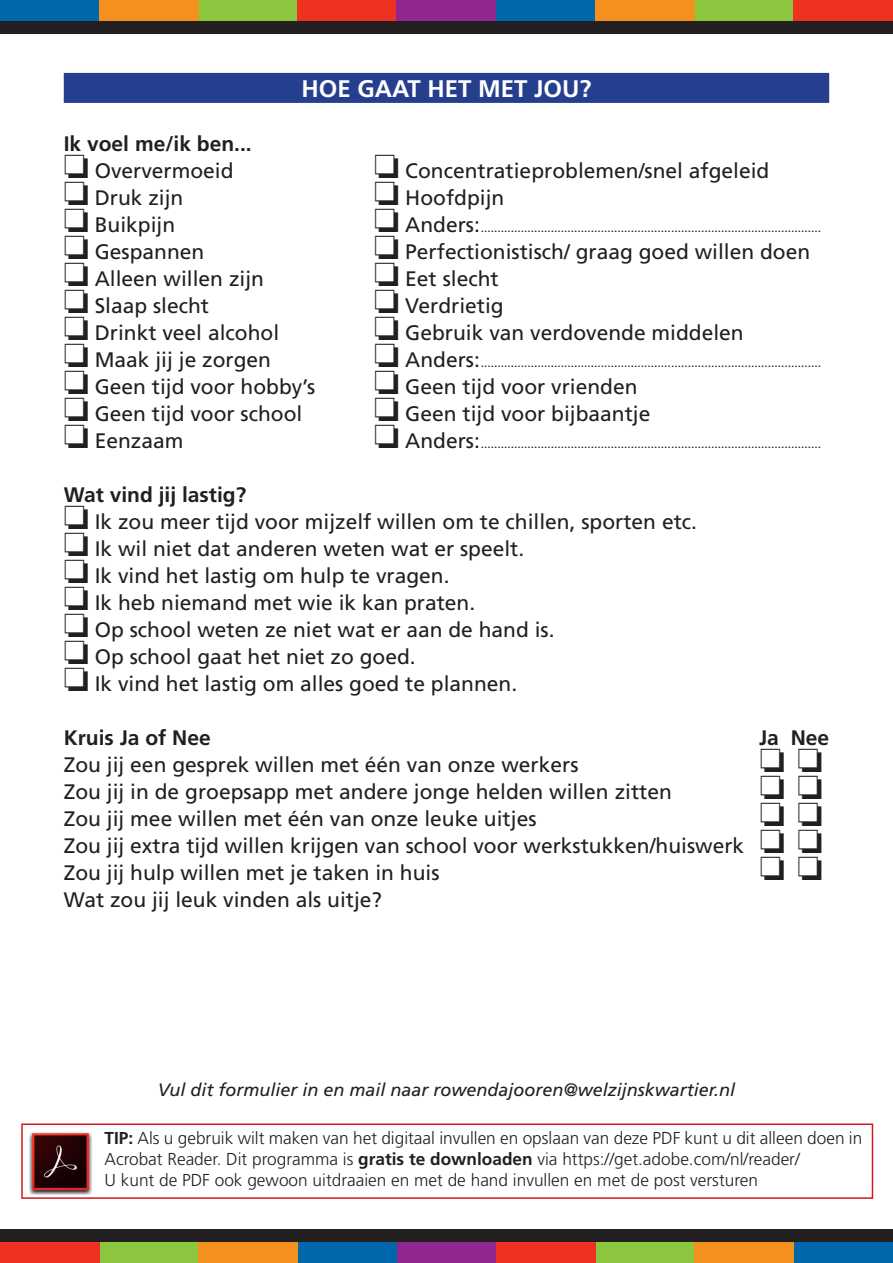
<style>
.page{position:relative;width:893px;height:1263px;background:#fff}
.page>*{position:absolute;margin:0;border:0;box-sizing:border-box;transform-origin:0 0}
.onderdeel_met_blauw{font:700 24px "Frutiger LT Std";color:#fff}
.Platte_tekst{font:21px "Frutiger LT Std";color:#231f20}
.Platte_tekst-2{font:700 21px "Frutiger LT Std";color:#231f20}
.Platte_tekst-3{font:italic 18px "Frutiger LT Std";color:#231f20}
.t1{font:300 17.25px/21px "Frutiger LT Std";color:#231f20}
.Platte_tekst-4{font:12px "Frutiger LT Std";color:#231f20}
.s1{font-size:21px}
.s2{font-weight:700}
</style>
<div class="page">
<div style="left:595px;top:1242px;width:99px;height:21px;background:#8bc63e"></div>
<div style="left:99px;top:1242px;width:99px;height:21px;background:#8bc63e"></div>
<div style="left:496px;top:1242px;width:99px;height:21px;background:#ef3122"></div>
<div style="left:0;top:1242px;width:99px;height:21px;background:#ef3122"></div>
<div style="left:397px;top:1242px;width:99px;height:21px;background:#90268f"></div>
<div style="left:794px;top:1242px;width:99px;height:21px;background:#0067aa"></div>
<div style="left:298px;top:1242px;width:99px;height:21px;background:#0067aa"></div>
<div style="left:694px;top:1242px;width:100px;height:21px;background:#f4901d"></div>
<div style="left:198px;top:1242px;width:100px;height:21px;background:#f4901d"></div>
<div style="left:198px;top:0;width:100px;height:21px;background:#8bc63e"></div>
<div style="left:694px;top:0;width:100px;height:21px;background:#8bc63e"></div>
<div style="left:298px;top:0;width:99px;height:21px;background:#ef3122"></div>
<div style="left:794px;top:0;width:99px;height:21px;background:#ef3122"></div>
<div style="left:397px;top:0;width:99px;height:21px;background:#90268f"></div>
<div style="left:0;top:0;width:99px;height:21px;background:#0067aa"></div>
<div style="left:496px;top:0;width:99px;height:21px;background:#0067aa"></div>
<div style="left:99px;top:0;width:99px;height:21px;background:#f4901d"></div>
<div style="left:595px;top:0;width:99px;height:21px;background:#f4901d"></div>
<div style="left:0;top:1229px;width:893px;height:13px;background:#231f20"></div>
<div style="left:0;top:21px;width:893px;height:13px;background:#231f20"></div>
<div style="left:64px;top:73px;width:765px;height:30px;background:#253f8e"></div>
<div style="left:21px;top:1123px;width:852px;height:76px;border:2px solid #d7171f"></div>
<img style="left:29px;top:1132px;width:63px;height:62px">
<p class="onderdeel_met_blauw" style="left:301px;top:74px;width:292px">HOE GAAT HET MET JOU?</p>
<p class="Platte_tekst-2" style="left:64px;top:131px;width:189px">Ik voel me/ik ben...</p>
<p class="Platte_tekst" style="left:64px;top:158px;width:171px">❏ Oververmoeid</p>
<p class="Platte_tekst" style="left:374px;top:158px;width:397px">❏ Concentratieproblemen/snel afgeleid</p>
<p class="Platte_tekst" style="left:64px;top:185px;width:121px">❏ Druk zijn</p>
<p class="Platte_tekst" style="left:374px;top:185px;width:132px">❏ Hoofdpijn</p>
<p class="Platte_tekst" style="left:64px;top:212px;width:113px">❏ Buikpijn</p>
<p class="Platte_tekst-4" style="left:374px;top:220px;width:448px">❏ <span class="s1">Anders:</span>......................................................................................................</p>
<p class="Platte_tekst" style="left:64px;top:239px;width:142px">❏ Gespannen</p>
<p class="Platte_tekst" style="left:374px;top:239px;width:437px">❏ Perfectionistisch/ graag goed willen doen</p>
<p class="Platte_tekst" style="left:64px;top:266px;width:202px">❏ Alleen willen zijn</p>
<p class="Platte_tekst" style="left:374px;top:266px;width:126px">❏ Eet slecht</p>
<p class="Platte_tekst" style="left:64px;top:293px;width:147px">❏ Slaap slecht</p>
<p class="Platte_tekst" style="left:374px;top:293px;width:131px">❏ Verdrietig</p>
<p class="Platte_tekst" style="left:64px;top:320px;width:217px">❏ Drinkt veel alcohol</p>
<p class="Platte_tekst" style="left:374px;top:320px;width:371px">❏ Gebruik van verdovende middelen</p>
<p class="Platte_tekst" style="left:64px;top:347px;width:209px">❏ Maak jij je zorgen</p>
<p class="Platte_tekst-4" style="left:374px;top:355px;width:448px">❏ <span class="s1">Anders:</span>......................................................................................................</p>
<p class="Platte_tekst" style="left:64px;top:374px;width:253px">❏ Geen tijd voor hobby’s</p>
<p class="Platte_tekst" style="left:374px;top:374px;width:265px">❏ Geen tijd voor vrienden</p>
<p class="Platte_tekst" style="left:64px;top:401px;width:240px">❏ Geen tijd voor school</p>
<p class="Platte_tekst" style="left:374px;top:401px;width:278px">❏ Geen tijd voor bijbaantje</p>
<p class="Platte_tekst" style="left:64px;top:428px;width:121px">❏ Eenzaam</p>
<p class="Platte_tekst-4" style="left:374px;top:436px;width:448px">❏ <span class="s1">Anders:</span>......................................................................................................</p>
<p class="Platte_tekst-2" style="left:64px;top:482px;width:184px">Wat vind jij lastig?</p>
<p class="Platte_tekst" style="left:64px;top:509px;width:635px">❏ Ik zou meer tijd voor mijzelf willen om te chillen, sporten etc.</p>
<p class="Platte_tekst" style="left:64px;top:536px;width:462px">❏ Ik wil niet dat anderen weten wat er speelt.</p>
<p class="Platte_tekst" style="left:64px;top:563px;width:387px">❏ Ik vind het lastig om hulp te vragen.</p>
<p class="Platte_tekst" style="left:64px;top:590px;width:413px">❏ Ik heb niemand met wie ik kan praten.</p>
<p class="Platte_tekst" style="left:64px;top:617px;width:492px">❏ Op school weten ze niet wat er aan de hand is.</p>
<p class="Platte_tekst" style="left:64px;top:644px;width:353px">❏ Op school gaat het niet zo goed.</p>
<p class="Platte_tekst" style="left:64px;top:671px;width:455px">❏ Ik vind het lastig om alles goed te plannen.</p>
<p class="Platte_tekst-2" style="left:64px;top:725px;width:149px">Kruis Ja of Nee</p>
<p class="Platte_tekst-2" style="left:759px;top:725px;width:72px">Ja Nee</p>
<p class="Platte_tekst" style="left:64px;top:752px;width:516px">Zou jij een gesprek willen met één van onze werkers</p>
<p class="Platte_tekst" style="left:64px;top:779px;width:610px">Zou jij in de groepsapp met andere jonge helden willen zitten</p>
<p class="Platte_tekst" style="left:64px;top:806px;width:474px">Zou jij mee willen met één van onze leuke uitjes</p>
<p class="Platte_tekst" style="left:64px;top:833px;width:760px">Zou jij extra tijd willen krijgen van school voor werkstukken/huiswerk ❏ ❏</p>
<p class="Platte_tekst" style="left:64px;top:860px;width:377px">Zou jij hulp willen met je taken in huis</p>
<p class="Platte_tekst" style="left:64px;top:887px;width:320px">Wat zou jij leuk vinden als uitje?</p>
<p class="Platte_tekst-3" style="left:158px;top:1079px;width:579px">Vul dit formulier in en mail naar rowendajooren@welzijnskwartier.nl</p>
<p class="t1" style="left:104px;top:1127px;width:759px"><span class="s2">TIP:</span> Als u gebruik wilt maken van het digitaal invullen en opslaan van deze PDF kunt u dit alleen doen in<br>Acrobat Reader. Dit programma is <span class="s2">gratis te downloaden</span> via https://get.adobe.com/nl/reader/</p>
<p class="t1" style="left:104px;top:1169px;width:655px">U kunt de PDF ook gewoon uitdraaien en met de hand invullen en met de post versturen</p>
</div>
